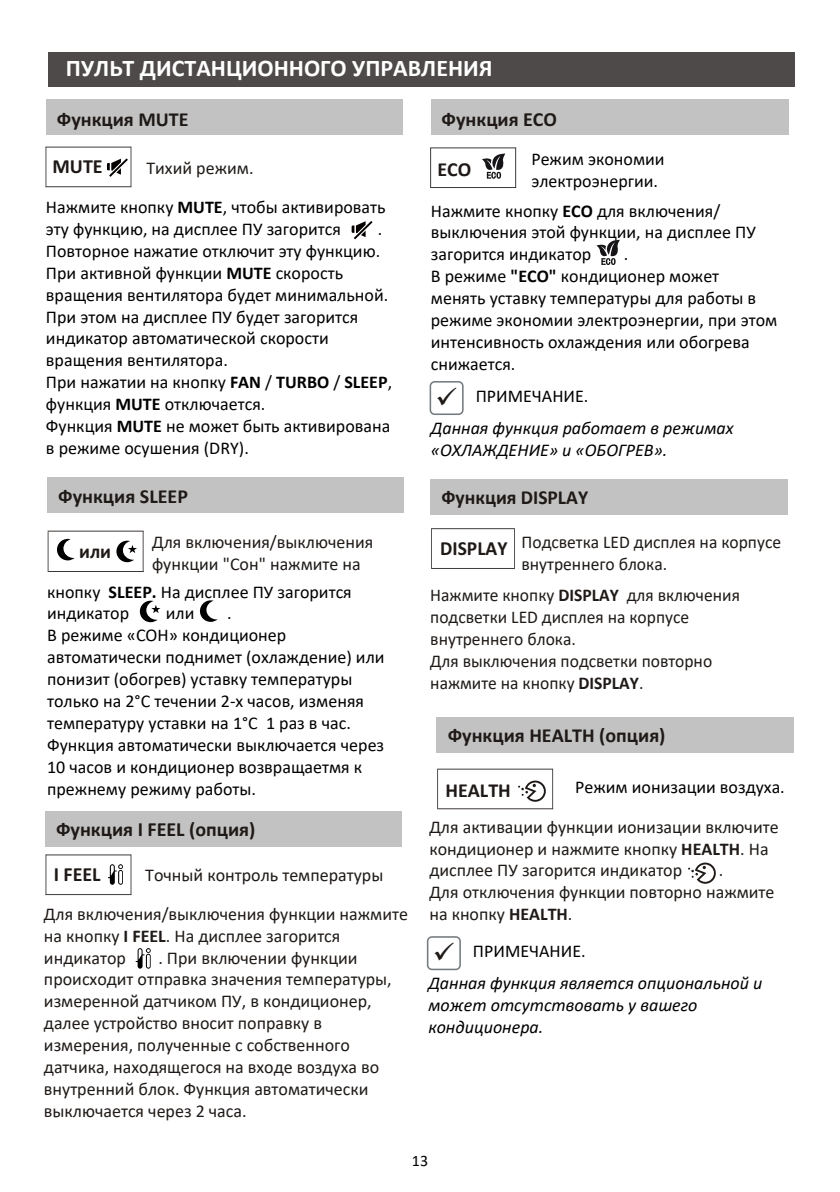
<style>
.page{position:relative;width:840px;height:1192px;background:#fff}
.page>*{position:absolute;margin:0;border:0;box-sizing:border-box;transform-origin:0 0}
.t1{font:700 24px "Calibri";color:#fff}
.t2{font:700 20px "Calibri";color:#1f1a17}
.t3{font:700 20px "Calibri";color:#1f1a17}
.t4{font:18px/22px "Calibri";color:#000}
.t5{font:18px/22px "Calibri";color:#1f1a17}
.t6{font:italic 18px/22px "Calibri";color:#000}
.t7{font:16px "Calibri";color:#000}
.s1{font-weight:700}
.s2{font-weight:700;font-size:20px}
</style>
<div class="page">
<div style="left:48px;top:52px;width:746px;height:35px;background:#4f4a4a"></div>
<div style="left:46px;top:100px;width:356px;height:35px;background:#c2c2c2"></div>
<div style="left:431px;top:100px;width:358px;height:35px;background:#c2c2c2"></div>
<svg style="left:352px;top:221px;width:21px;height:18px"></svg>
<svg style="left:46px;top:147px;width:86px;height:40px"></svg>
<div style="left:45px;top:811px;width:356px;height:36px;background:#c2c2c2"></div>
<svg style="left:136px;top:948px;width:15px;height:21px"></svg>
<svg style="left:46px;top:855px;width:86px;height:40px"></svg>
<div style="left:431px;top:479px;width:357px;height:36px;background:#c2c2c2"></div>
<svg style="left:431px;top:528px;width:84px;height:41px"></svg>
<div style="left:47px;top:477px;width:357px;height:36px;background:#c2c2c2"></div>
<svg style="left:140px;top:601px;width:20px;height:21px"></svg>
<svg style="left:48px;top:531px;width:96px;height:41px"></svg>
<svg style="left:200px;top:600px;width:18px;height:22px"></svg>
<svg style="left:430px;top:147px;width:86px;height:41px"></svg>
<svg style="left:596px;top:239px;width:24px;height:26px"></svg>
<div style="left:436px;top:717px;width:358px;height:36px;background:#c2c2c2"></div>
<svg style="left:437px;top:769px;width:116px;height:40px"></svg>
<svg style="left:688px;top:863px;width:28px;height:21px"></svg>
<svg style="left:430px;top:381px;width:34px;height:34px"></svg>
<svg style="left:427px;top:936px;width:34px;height:34px"></svg>
<h1 class="t1" style="left:66px;top:51px;width:428px">ПУЛЬТ ДИСТАНЦИОННОГО УПРАВЛЕНИЯ</h1>
<p class="t3" style="left:57px;top:105px;width:133px">Функция MUTE</p>
<p class="t2" style="left:442px;top:105px;width:117px">Функция ECO</p>
<p class="t2" style="left:52px;top:158px;width:52px">MUTE</p>
<p class="t4" style="left:46px;top:195px;width:341px">Нажмите кнопку <span class="s1">MUTE</span>, чтобы активировать эту функцию, на дисплее ПУ загорится</p>
<p class="t4" style="left:531px;top:148px;width:135px">Режим экономии электроэнергии.</p>
<p class="t4" style="left:431px;top:199px;width:327px">Нажмите кнопку <span class="s1">ECO</span> для включения/ выключения этой функции, на дисплее ПУ загорится индикатор</p>
<p class="t5" style="left:146px;top:156px;width:109px">Тихий режим.</p>
<p class="t2" style="left:437px;top:155px;width:35px">ECO</p>
<p class="t4" style="left:46px;top:217px;width:348px;text-indent:332px">.<br>Повторное нажатие отключит эту функцию.<br>При активной функции <span class="s1">MUTE</span> скорость вращения вентилятора будет минимальной.<br>При этом на дисплее ПУ будет загорится индикатор автоматической скорости вращения вентилятора.<br>При нажатии на кнопку <span class="s1">FAN</span> / <span class="s1">TURBO</span> / <span class="s1">SLEEP</span>, функция <span class="s1">MUTE</span> отключается.<br>Функция <span class="s1">MUTE</span> не может быть активирована в режиме осушения (DRY).</p>
<p class="t4" style="left:431px;top:243px;width:348px;text-indent:193px">.<br>В режиме <span class="s1">"ECO"</span> кондиционер может менять уставку температуры для работы в режиме экономии электроэнергии, при этом интенсивность охлаждения или обогрева снижается.</p>
<p class="t4" style="left:476px;top:385px;width:114px">ПРИМЕЧАНИЕ.</p>
<p class="t6" style="left:431px;top:417px;width:304px">Данная функция работает в режимах «ОХЛАЖДЕНИЕ» и «ОБОГРЕВ».</p>
<p class="t3" style="left:58px;top:482px;width:131px">Функция SLEEP</p>
<p class="t5" style="left:152px;top:530px;width:223px">Для включения/выключения функции "Сон" нажмите на</p>
<p class="t4" style="left:47px;top:580px;width:306px">кнопку <span class="s1">SLEEP.</span> На дисплее ПУ загорится индикатор</p>
<p class="t3" style="left:79px;top:537px;width:33px">или</p>
<p class="t4" style="left:166px;top:602px;width:30px">или</p>
<p class="t4" style="left:47px;top:602px;width:339px;text-indent:180px">.<br>В режиме «СОН» кондиционер автоматически поднимет (охлаждение) или понизит (обогрев) уставку температуры только на 2°С течении 2-х часов, изменяя температуру уставки на 1°С 1 раз в час.<br>Функция автоматически выключается через<br>10 часов и кондиционер возвращаетмя к прежнему режиму работы.</p>
<p class="t2" style="left:56px;top:815px;width:201px">Функция I FEEL (опция)</p>
<p class="t2" style="left:54px;top:866px;width:49px">I FEEL</p>
<p class="t5" style="left:145px;top:864px;width:240px">Точный контроль температуры</p>
<p class="t5" style="left:44px;top:902px;width:366px">Для включения/выключения функции нажмите на кнопку <span class="s1">I FEEL</span>. На дисплее загорится индикатор</p>
<p class="t5" style="left:44px;top:946px;width:349px;text-indent:114px">. При включении функции происходит отправка значения температуры, измеренной датчиком ПУ, в кондиционер, далее устройство вносит поправку в измерения, полученные с собственного датчика, находящегося на входе воздуха во внутренний блок. Функция автоматически выключается через 2 часа.</p>
<p class="t2" style="left:441px;top:483px;width:148px">Функция DISPLAY</p>
<p class="t5" style="left:522px;top:530px;width:261px;text-indent:-81px"><span class="s2">DISPLAY</span> Подсветка LED дисплея на корпусе внутреннего блока.</p>
<p class="t5" style="left:430px;top:584px;width:311px">Нажмите кнопку <span class="s1">DISPLAY</span> для включения подсветки LED дисплея на корпусе внутреннего блока.<br>Для выключения подсветки повторно нажмите на кнопку <span class="s1">DISPLAY</span>.</p>
<p class="t2" style="left:448px;top:721px;width:219px">Функция HEALTH (опция)</p>
<p class="t2" style="left:445px;top:776px;width:67px">HEALTH</p>
<p class="t4" style="left:575px;top:776px;width:211px">Режим ионизации воздуха.</p>
<p class="t5" style="left:429px;top:816px;width:351px">Для активации функции ионизации включите кондиционер и нажмите кнопку <span class="s1">HEALTH</span>. На дисплее ПУ загорится индикатор</p>
<p class="t5" style="left:429px;top:859px;width:347px;text-indent:289px">.<br>Для отключения функции повторно нажмите на кнопку <span class="s1">HEALTH</span>.</p>
<p class="t4" style="left:473px;top:940px;width:114px">ПРИМЕЧАНИЕ.</p>
<p class="t6" style="left:428px;top:972px;width:336px">Данная функция является опциональной и может отсутствовать у вашего кондиционера.</p>
<p class="t7" style="left:412px;top:1149px;width:18px">13</p>
</div>
